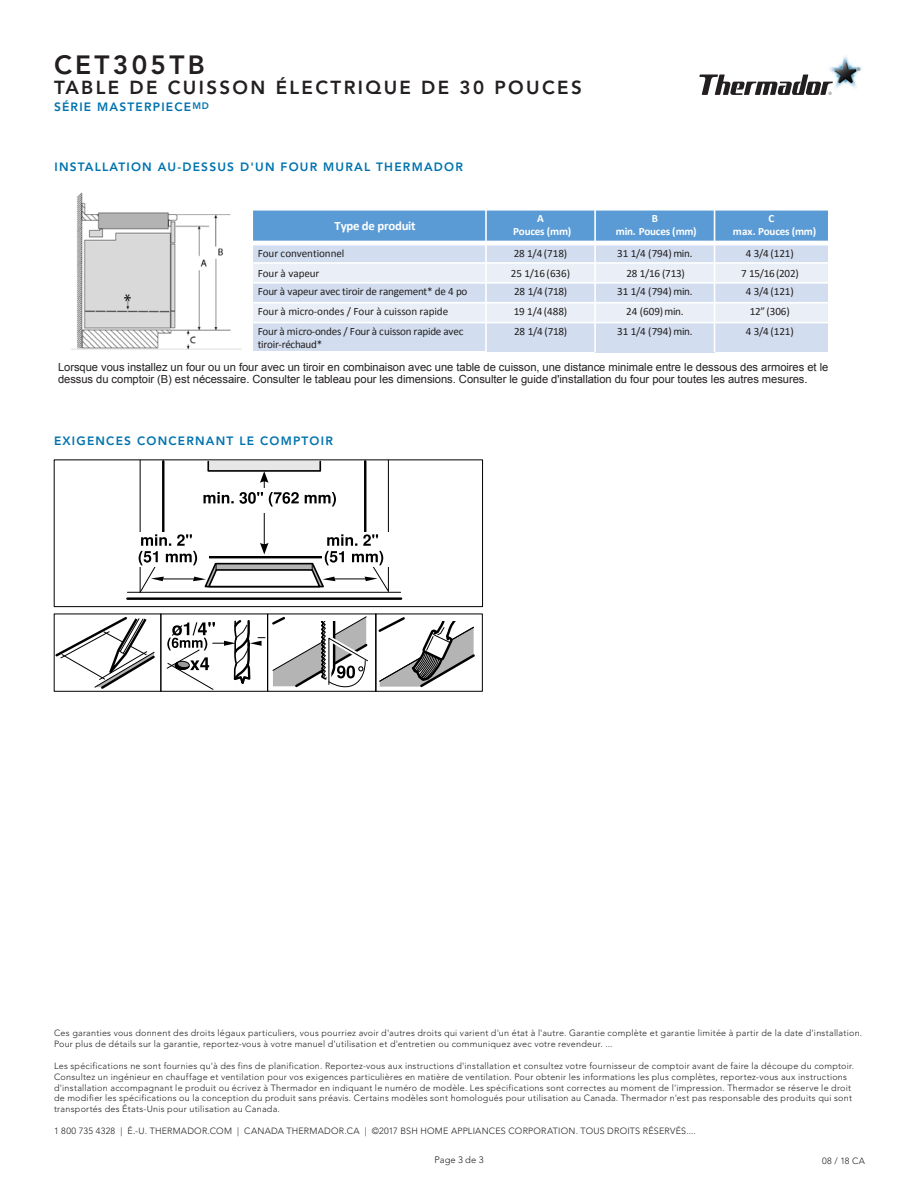
<style>
.page{position:relative;width:918px;height:1188px;background:#fff}
.page>*{position:absolute;margin:0;border:0;box-sizing:border-box;transform-origin:0 0}
.t1{font:800 26.25px "Avenir LT Std";letter-spacing:.125em;color:#231f20}
.t2{font:800 18.75px "Avenir LT Std";letter-spacing:.125em;color:#231f20}
.t3{font:700 12.75px "Calibri";letter-spacing:-.02em;color:#fff}
.t4{font:800 12px "Avenir LT Std";letter-spacing:.1em;color:#0073ae}
.t5{font:11.25px/12.5px "Arial";letter-spacing:-.005em;color:#231f20}
.t6{font:11.1px "Calibri";letter-spacing:-.005em;color:#231f20}
.t7{font:11.1px/13.4px "Calibri";letter-spacing:-.025em;color:#231f20}
.t8{font:700 11.1px/13.4px "Calibri";letter-spacing:-.02em;color:#fff;text-align:center}
.t9{font:300 9.3px "Avenir LT Std";color:#231f20}
.t10{font:300 9px/10.8px "Avenir LT Std";letter-spacing:.025em;color:#231f20}
</style>
<div class="page">
<img style="left:829px;top:56px;width:33px;height:33px">
<svg style="left:699px;top:74px;width:134px;height:21px"></svg>
<div style="left:375px;top:614px;width:108px;height:78px;border:1px solid #000"></div>
<svg style="left:53px;top:459px;width:424px;height:232px"></svg>
<div style="left:252px;top:210px;width:234px;height:33px;background:#5b9bd5"></div>
<div style="left:486px;top:210px;width:109px;height:33px;background:#5b9bd5"></div>
<div style="left:595px;top:210px;width:120px;height:33px;background:#5b9bd5"></div>
<div style="left:715px;top:210px;width:114px;height:33px;background:#5b9bd5"></div>
<div style="left:252px;top:243px;width:234px;height:20px;background:#d2deef"></div>
<div style="left:486px;top:243px;width:109px;height:20px;background:#d2deef"></div>
<div style="left:595px;top:243px;width:120px;height:20px;background:#d2deef"></div>
<div style="left:715px;top:243px;width:114px;height:20px;background:#d2deef"></div>
<div style="left:252px;top:263px;width:234px;height:20px;background:#eaeff7"></div>
<div style="left:486px;top:263px;width:109px;height:20px;background:#eaeff7"></div>
<div style="left:595px;top:263px;width:120px;height:20px;background:#eaeff7"></div>
<div style="left:715px;top:263px;width:114px;height:20px;background:#eaeff7"></div>
<div style="left:252px;top:283px;width:234px;height:20px;background:#d2deef"></div>
<div style="left:486px;top:283px;width:109px;height:20px;background:#d2deef"></div>
<div style="left:595px;top:283px;width:120px;height:20px;background:#d2deef"></div>
<div style="left:715px;top:283px;width:114px;height:20px;background:#d2deef"></div>
<div style="left:252px;top:303px;width:234px;height:20px;background:#eaeff7"></div>
<div style="left:486px;top:303px;width:109px;height:20px;background:#eaeff7"></div>
<div style="left:595px;top:303px;width:120px;height:20px;background:#eaeff7"></div>
<div style="left:715px;top:303px;width:114px;height:20px;background:#eaeff7"></div>
<div style="left:252px;top:323px;width:234px;height:28px;background:#d2deef"></div>
<div style="left:486px;top:323px;width:109px;height:29px;background:#d2deef"></div>
<div style="left:595px;top:323px;width:120px;height:29px;background:#d2deef"></div>
<div style="left:715px;top:323px;width:114px;height:29px;background:#d2deef"></div>
<hr style="left:485px;top:209px;width:2px;height:144px;background:#fff">
<hr style="left:594px;top:209px;width:2px;height:143px;background:#fff">
<hr style="left:714px;top:209px;width:1px;height:143px;background:#fff">
<hr style="left:251px;top:241px;width:579px;height:4px;background:#fff">
<hr style="left:251px;top:262px;width:579px;height:2px;background:#fff">
<hr style="left:251px;top:282px;width:579px;height:2px;background:#fff">
<hr style="left:251px;top:302px;width:579px;height:2px;background:#fff">
<hr style="left:251px;top:322px;width:579px;height:1px;background:#fff">
<hr style="left:251px;top:209px;width:2px;height:142px;background:#fff">
<hr style="left:828px;top:209px;width:2px;height:143px;background:#fff">
<hr style="left:251px;top:209px;width:579px;height:2px;background:#fff">
<img style="left:71px;top:192px;width:170px;height:158px">
<h1 class="t1" style="left:54px;top:49px;width:152px">CET305TB</h1>
<h2 class="t2" style="left:54px;top:76px;width:529px">TABLE DE CUISSON ÉLECTRIQUE DE 30 POUCES</h2>
<h3 class="t4" style="left:54px;top:99px;width:157px">SÉRIE MASTERPIECE<sup>MD</sup></h3>
<h3 class="t4" style="left:55px;top:160px;width:410px">INSTALLATION AU-DESSUS D'UN FOUR MURAL THERMADOR</h3>
<h3 class="t3" style="left:335px;top:218px;width:82px">Type de produit</h3>
<p class="t8" style="left:513px;top:212px;width:60px">A<br>Pouces (mm)</p>
<p class="t8" style="left:616px;top:212px;width:82px">B<br>min. Pouces (mm)</p>
<p class="t8" style="left:733px;top:212px;width:85px">C<br>max. Pouces (mm)</p>
<p class="t6" style="left:258px;top:246px;width:88px">Four conventionnel</p>
<p class="t6" style="left:514px;top:246px;width:55px">28 1/4 (718)</p>
<p class="t6" style="left:617px;top:246px;width:77px">31 1/4 (794)min.</p>
<p class="t6" style="left:746px;top:246px;width:50px">4 3/4 (121)</p>
<p class="t6" style="left:258px;top:266px;width:63px">Four à vapeur</p>
<p class="t6" style="left:511px;top:265px;width:61px">25 1/16 (636)</p>
<p class="t6" style="left:627px;top:265px;width:60px">28 1/16 (713)</p>
<p class="t6" style="left:741px;top:265px;width:59px">7 15/16(202)</p>
<p class="t6" style="left:258px;top:284px;width:211px">Four à vapeur avec tiroir de rangement* de 4 po</p>
<p class="t6" style="left:514px;top:284px;width:55px">28 1/4 (718)</p>
<p class="t6" style="left:617px;top:284px;width:77px">31 1/4 (794)min.</p>
<p class="t6" style="left:746px;top:284px;width:50px">4 3/4 (121)</p>
<p class="t6" style="left:258px;top:304px;width:192px">Four à micro-ondes / Four à cuisson rapide</p>
<p class="t6" style="left:514px;top:304px;width:55px">19 1/4 (488)</p>
<p class="t6" style="left:626px;top:304px;width:59px">24 (609)min.</p>
<p class="t6" style="left:750px;top:304px;width:42px">12” (306)</p>
<p class="t7" style="left:258px;top:325px;width:207px">Four à micro-ondes / Four à cuisson rapide avec tiroir-réchaud*</p>
<p class="t6" style="left:514px;top:324px;width:55px">28 1/4 (718)</p>
<p class="t6" style="left:617px;top:324px;width:77px">31 1/4 (794)min.</p>
<p class="t6" style="left:746px;top:324px;width:50px">4 3/4 (121)</p>
<p class="t5" style="left:58px;top:361px;width:772px">Lorsque vous installez un four ou un four avec un tiroir en combinaison avec une table de cuisson, une distance minimale entre le dessous des armoires et le dessus du comptoir (B) est nécessaire. Consulter le tableau pour les dimensions. Consulter le guide d'installation du four pour toutes les autres mesures.</p>
<h3 class="t4" style="left:54px;top:434px;width:280px">EXIGENCES CONCERNANT LE COMPTOIR</h3>
<p class="t10" style="left:54px;top:1028px;width:810px">Ces garanties vous donnent des droits légaux particuliers, vous pourriez avoir d'autres droits qui varient d'un état à l'autre. Garantie complète et garantie limitée à partir de la date d'installation.<br>Pour plus de détails sur la garantie, reportez-vous à votre manuel d'utilisation et d'entretien ou communiquez avec votre revendeur. ...</p>
<p class="t10" style="left:54px;top:1060px;width:802px">Les spécifications ne sont fournies qu'à des fins de planification. Reportez-vous aux instructions d'installation et consultez votre fournisseur de comptoir avant de faire la découpe du comptoir.<br>Consultez un ingénieur en chauffage et ventilation pour vos exigences particulières en matière de ventilation. Pour obtenir les informations les plus complètes, reportez-vous aux instructions d'installation accompagnant le produit ou écrivez à Thermador en indiquant le numéro de modèle. Les spécifications sont correctes au moment de l'impression. Thermador se réserve le droit de modifier les spécifications ou la conception du produit sans préavis. Certains modèles sont homologués pour utilisation au Canada. Thermador n'est pas responsable des produits qui sont transportés des États-Unis pour utilisation au Canada.</p>
<p class="t10" style="left:54px;top:1126px;width:643px">1 800 735 4328 | É.-U. THERMADOR.COM | CANADA THERMADOR.CA | ©2017 BSH HOME APPLIANCES CORPORATION. TOUS DROITS RÉSERVÉS....</p>
<p class="t10" style="left:822px;top:1156px;width:44px">08 / 18 CA</p>
<p class="t9" style="left:434px;top:1155px;width:51px">Page 3 de 3</p>
</div>
